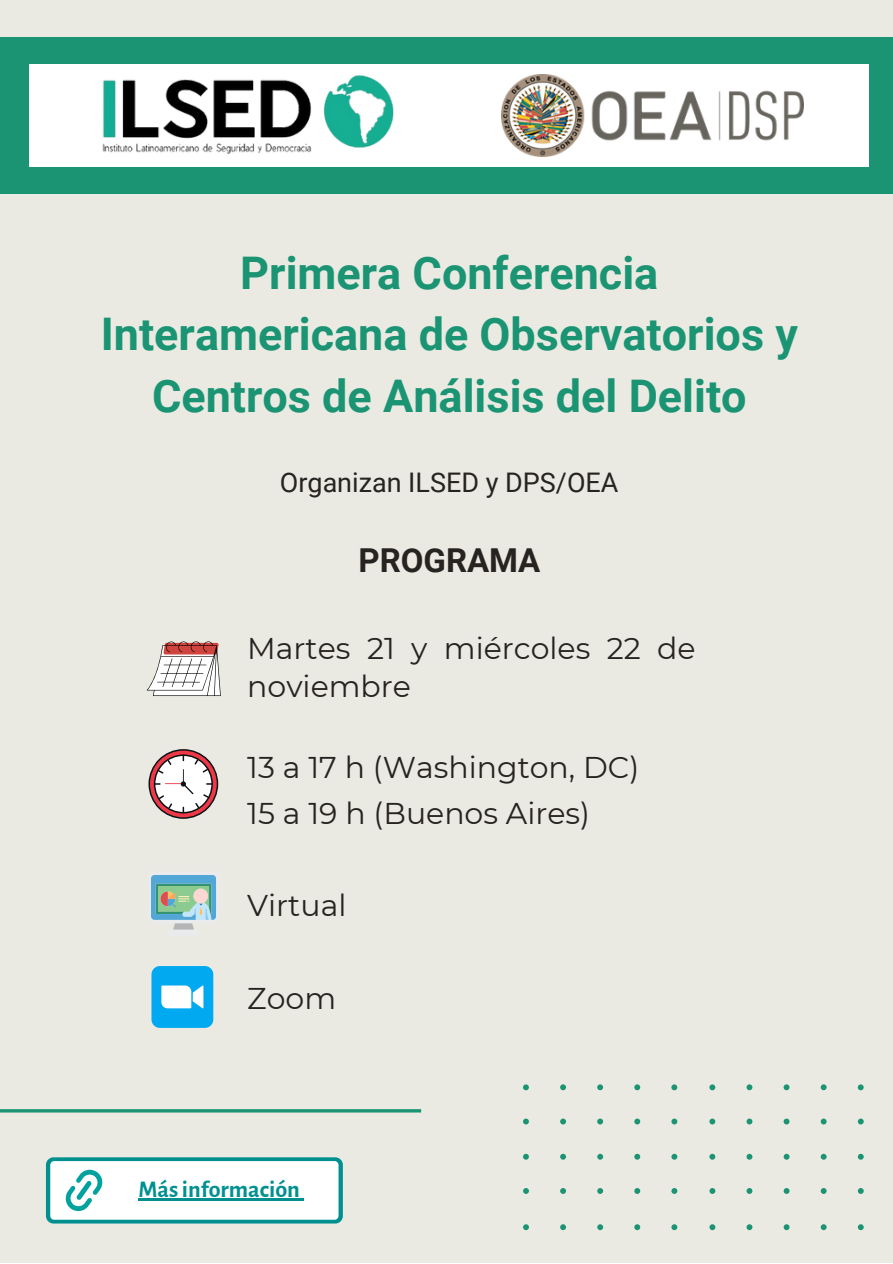
<style>
.page{position:relative;width:893px;height:1264px;background:#fff}
.page>*{position:absolute;margin:0;border:0;box-sizing:border-box;transform-origin:0 0}
.t1{font:700 45px/61.8px "Roboto";color:#1a9473;text-align:center}
.t2{font:700 33px "Roboto";color:#272320}
.t3{font:30px/38.2px "Montserrat";color:#272320}
.t4{font:27px "Roboto";color:#272320}
.t5{font:700 24px "Alegreya Sans";color:#009090}
</style>
<div class="page">
<div style="left:0;top:0;width:892px;height:1262px;background:#eaeae2"></div>
<div style="left:0;top:37px;width:892px;height:157px;background:#1a9473"></div>
<div style="left:30px;top:65px;width:838px;height:102px;background:#fff"></div>
<img style="left:501px;top:74px;width:302px;height:82px">
<img style="left:102px;top:75px;width:292px;height:79px">
<svg style="left:146px;top:641px;width:75px;height:55px"></svg>
<svg style="left:148px;top:749px;width:70px;height:69px"></svg>
<svg style="left:151px;top:875px;width:65px;height:55px;background:#91bebd"></svg>
<svg style="left:151px;top:966px;width:62px;height:61px;background:#3dbdf3"></svg>
<hr style="left:0;top:1109px;width:421px;height:3px;background:#1a9473">
<svg style="left:523px;top:1084px;width:154px;height:146px"></svg>
<svg style="left:709px;top:1084px;width:154px;height:146px"></svg>
<svg style="left:46px;top:1157px;width:297px;height:66px;background:#1e9c9c"></svg>
<div style="left:50px;top:1161px;width:288px;height:58px;background:#fff;border-radius:4px"></div>
<svg style="left:65px;top:1169px;width:38px;height:42px"></svg>
<hr style="left:138px;top:1198px;width:162px;height:2px;background:#009090">
<p class="t1" style="left:101px;top:242px;width:698px">Primera Conferencia<br>Interamericana de Observatorios y<br>Centros de Análisis del Delito</p>
<p class="t4" style="left:280px;top:467px;width:340px">Organizan ILSED y DPS/OEA</p>
<p class="t2" style="left:358px;top:541px;width:183px">PROGRAMA</p>
<p class="t3" style="left:247px;top:629px;width:450px">Martes 21 y miércoles 22 de noviembre</p>
<p class="t3" style="left:247px;top:748px;width:393px">13 a 17 h (Washington, DC)</p>
<p class="t3" style="left:247px;top:794px;width:344px">15 a 19 h (Buenos Aires)</p>
<p class="t3" style="left:247px;top:886px;width:101px">Virtual</p>
<p class="t3" style="left:247px;top:978px;width:90px">Zoom</p>
<p class="t5" style="left:138px;top:1177px;width:163px">Másinformación</p>
</div>
